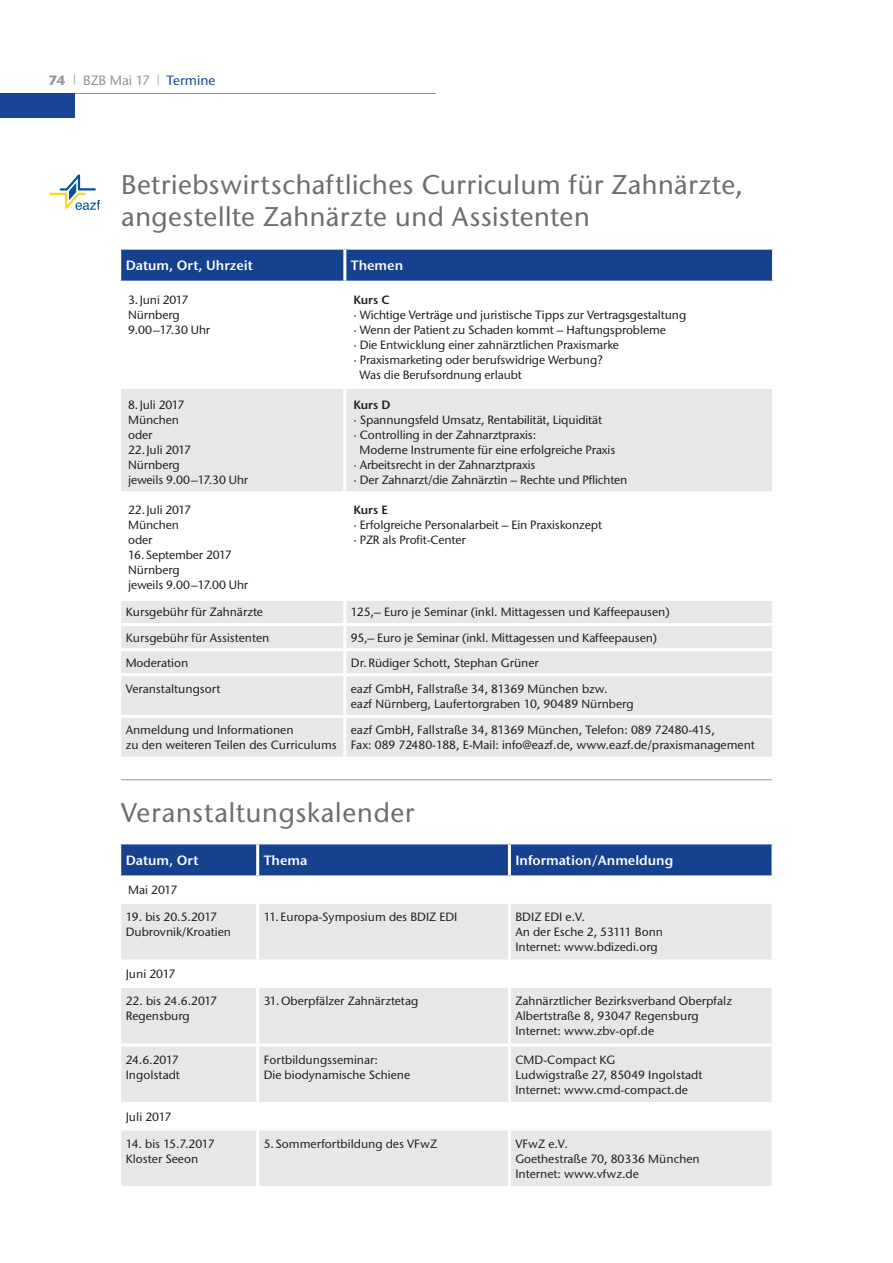
<style>
.page{position:relative;width:893px;height:1263px;background:#fff}
.page>*{position:absolute;margin:0;border:0;box-sizing:border-box;transform-origin:0 0}
.t1{font:500 27px/31.5px "Stone Sans ITC Std";letter-spacing:.015em;color:#6d6e70}
.t2{font:600 13.5px "Stone Sans ITC Pro";color:#fff}
.t3{font:500 13.5px "Stone Sans ITC Std";color:#939598}
.t4{font:500 13.5px "Stone Sans ITC Std";color:#18449a}
.t5{font:700 13.5px "Stone Sans ITC Std";color:#939598}
.t6{font:500 12px/15px "Stone Sans ITC Std";color:#231f20}
.t7{font:600 12px "Stone Sans ITC Pro";color:#231f20}
</style>
<div class="page">
<div style="left:121px;top:250px;width:651px;height:31px;background:#15418f"></div>
<svg style="left:121px;top:389px;width:651px;height:367px;fill:#e6e7e8"></svg>
<hr style="left:343px;top:250px;width:3px;height:31px;background:#fff">
<hr style="left:343px;top:389px;width:3px;height:102px;background:#fff">
<hr style="left:118px;top:491px;width:227px;height:3px;background:#fff">
<hr style="left:345px;top:491px;width:430px;height:3px;background:#fff">
<hr style="left:343px;top:494px;width:3px;height:104px;background:#fff">
<hr style="left:118px;top:598px;width:227px;height:3px;background:#fff">
<hr style="left:345px;top:598px;width:430px;height:3px;background:#fff">
<hr style="left:343px;top:601px;width:3px;height:22px;background:#fff">
<hr style="left:118px;top:623px;width:227px;height:3px;background:#fff">
<hr style="left:345px;top:623px;width:430px;height:3px;background:#fff">
<hr style="left:343px;top:626px;width:3px;height:22px;background:#fff">
<hr style="left:118px;top:648px;width:227px;height:3px;background:#fff">
<hr style="left:345px;top:648px;width:430px;height:3px;background:#fff">
<hr style="left:343px;top:651px;width:3px;height:22px;background:#fff">
<hr style="left:118px;top:673px;width:227px;height:3px;background:#fff">
<hr style="left:345px;top:673px;width:430px;height:3px;background:#fff">
<hr style="left:343px;top:676px;width:3px;height:39px;background:#fff">
<hr style="left:118px;top:715px;width:227px;height:3px;background:#fff">
<hr style="left:345px;top:715px;width:430px;height:3px;background:#fff">
<hr style="left:343px;top:718px;width:3px;height:38px;background:#fff">
<hr style="left:121px;top:779px;width:651px;height:1px;background:#939598">
<div style="left:121px;top:844px;width:650px;height:31px;background:#15418f"></div>
<svg style="left:121px;top:904px;width:650px;height:282px;background:#e8e9ea"></svg>
<svg style="left:121px;top:962px;width:650px;height:23px"></svg>
<hr style="left:256px;top:844px;width:3px;height:31px;background:#fff">
<hr style="left:508px;top:844px;width:3px;height:31px;background:#fff">
<hr style="left:256px;top:904px;width:3px;height:55px;background:#fff">
<hr style="left:508px;top:904px;width:3px;height:55px;background:#fff">
<hr style="left:118px;top:959px;width:140px;height:3px;background:#fff">
<hr style="left:258px;top:959px;width:251px;height:3px;background:#fff">
<hr style="left:256px;top:962px;width:3px;height:23px;background:#fff">
<hr style="left:509px;top:959px;width:265px;height:3px;background:#fff">
<hr style="left:508px;top:962px;width:3px;height:23px;background:#fff">
<hr style="left:118px;top:985px;width:140px;height:3px;background:#fff">
<hr style="left:258px;top:985px;width:251px;height:3px;background:#fff">
<hr style="left:256px;top:988px;width:3px;height:55px;background:#fff">
<hr style="left:509px;top:985px;width:265px;height:3px;background:#fff">
<hr style="left:508px;top:988px;width:3px;height:55px;background:#fff">
<hr style="left:118px;top:1043px;width:140px;height:3px;background:#fff">
<hr style="left:258px;top:1043px;width:251px;height:3px;background:#fff">
<hr style="left:256px;top:1046px;width:3px;height:56px;background:#fff">
<hr style="left:509px;top:1043px;width:265px;height:3px;background:#fff">
<hr style="left:508px;top:1046px;width:3px;height:56px;background:#fff">
<hr style="left:118px;top:1102px;width:140px;height:3px;background:#fff">
<hr style="left:258px;top:1102px;width:516px;height:3px;background:#fff">
<hr style="left:118px;top:1127px;width:140px;height:3px;background:#fff">
<hr style="left:258px;top:1127px;width:251px;height:3px;background:#fff">
<hr style="left:256px;top:1130px;width:3px;height:56px;background:#fff">
<hr style="left:509px;top:1127px;width:265px;height:3px;background:#fff">
<hr style="left:508px;top:1130px;width:3px;height:56px;background:#fff">
<svg style="left:49px;top:174px;width:51px;height:36px"></svg>
<hr style="left:0;top:94px;width:436px;height:1px;background:#939598">
<div style="left:0;top:94px;width:75px;height:24px;background:#18449a"></div>
<p class="t5" style="left:49px;top:75px;width:18px">74</p>
<p class="t4" style="left:157px;top:75px;width:60px"><sup>|</sup> Termine</p>
<p class="t3" style="left:74px;top:75px;width:78px"><sup>|</sup> BZB Mai 17</p>
<h1 class="t1" style="left:121px;top:172px;width:623px">Betriebswirtschaftliches Curriculum für Zahnärzte, angestellte Zahnärzte und Assistenten</h1>
<p class="t2" style="left:126px;top:260px;width:129px">Datum, Ort, Uhrzeit</p>
<p class="t2" style="left:351px;top:260px;width:54px">Themen</p>
<p class="t6" style="left:128px;top:293px;width:83px">3. Juni 2017<br>Nürnberg<br>9.00 –17.30 Uhr</p>
<p class="t7" style="left:353px;top:295px;width:38px">Kurs C</p>
<p class="t6" style="left:353px;top:308px;width:334px">· Wichtige Verträge und juristische Tipps zur Vertragsgestaltung</p>
<p class="t6" style="left:353px;top:323px;width:314px">· Wenn der Patient zu Schaden kommt – Haftungsprobleme</p>
<p class="t6" style="left:353px;top:338px;width:267px">· Die Entwicklung einer zahnärztlichen Praxismarke</p>
<p class="t6" style="left:353px;top:353px;width:251px">· Praxismarketing oder berufswidrige Werbung?</p>
<p class="t6" style="left:360px;top:368px;width:164px">Was die Berufsordnung erlaubt</p>
<p class="t6" style="left:128px;top:398px;width:58px">8. Juli 2017<br>München oder</p>
<p class="t6" style="left:128px;top:443px;width:121px">22. Juli 2017<br>Nürnberg<br>jeweils 9.00 –17.30 Uhr</p>
<p class="t6" style="left:128px;top:504px;width:64px">22. Juli 2017<br>München oder</p>
<p class="t6" style="left:128px;top:549px;width:121px">16. September 2017<br>Nürnberg<br>jeweils 9.00 –17.00 Uhr</p>
<p class="t7" style="left:353px;top:400px;width:39px">Kurs D</p>
<p class="t6" style="left:353px;top:413px;width:250px">· Spannungsfeld Umsatz, Rentabilität, Liquidität</p>
<p class="t6" style="left:353px;top:428px;width:184px">· Controlling in der Zahnarztpraxis:</p>
<p class="t6" style="left:360px;top:443px;width:257px">Moderne Instrumente für eine erfolgreiche Praxis</p>
<p class="t6" style="left:353px;top:458px;width:184px">· Arbeitsrecht in der Zahnarztpraxis</p>
<p class="t6" style="left:353px;top:473px;width:275px">· Der Zahnarzt/die Zahnärztin – Rechte und Pflichten</p>
<p class="t7" style="left:353px;top:505px;width:36px">Kurs E</p>
<p class="t6" style="left:353px;top:519px;width:250px">· Erfolgreiche Personalarbeit – Ein Praxiskonzept · PZR als Profit-Center</p>
<p class="t6" style="left:126px;top:606px;width:139px">Kursgebühr für Zahnärzte</p>
<p class="t6" style="left:351px;top:606px;width:320px">125,– Euro je Seminar (inkl. Mittagessen und Kaffeepausen)</p>
<p class="t6" style="left:126px;top:631px;width:145px">Kursgebühr für Assistenten</p>
<p class="t6" style="left:351px;top:631px;width:308px">95,– Euro je Seminar (inkl. Mittagessen und Kaffeepausen)</p>
<p class="t6" style="left:126px;top:656px;width:64px">Moderation</p>
<p class="t6" style="left:351px;top:656px;width:190px">Dr. Rüdiger Schott, Stephan Grüner</p>
<p class="t6" style="left:126px;top:682px;width:96px">Veranstaltungsort</p>
<p class="t6" style="left:351px;top:682px;width:284px">eazf GmbH, Fallstraße 34, 81369 München bzw.<br>eazf Nürnberg, Laufertorgraben 10, 90489 Nürnberg</p>
<p class="t6" style="left:126px;top:724px;width:213px">Anmeldung und Informationen<br>zu den weiteren Teilen des Curriculums</p>
<p class="t6" style="left:351px;top:724px;width:406px">eazf GmbH, Fallstraße 34, 81369 München, Telefon: 089 72480-415,<br>Fax: 089 72480-188, E-Mail: info@eazf.de, www.eazf.de/praxismanagement</p>
<h1 class="t1" style="left:121px;top:799px;width:295px">Veranstaltungskalender</h1>
<p class="t2" style="left:126px;top:855px;width:74px">Datum, Ort</p>
<p class="t2" style="left:264px;top:855px;width:45px">Thema</p>
<p class="t2" style="left:515px;top:855px;width:159px">Information/Anmeldung</p>
<p class="t6" style="left:128px;top:884px;width:50px">Mai 2017</p>
<p class="t6" style="left:126px;top:910px;width:107px">19. bis 20.5.2017<br>Dubrovnik/Kroatien</p>
<p class="t6" style="left:264px;top:910px;width:195px">11. Europa-Symposium des BDIZ EDI</p>
<p class="t6" style="left:515px;top:910px;width:149px">BDIZ EDI e.V.<br>An der Esche 2, 53111 Bonn<br>Internet: www.bdizedi.org</p>
<p class="t6" style="left:126px;top:967px;width:51px">Juni 2017</p>
<p class="t6" style="left:126px;top:994px;width:93px">22. bis 24.6.2017<br>Regensburg</p>
<p class="t6" style="left:264px;top:994px;width:156px">31. Oberpfälzer Zahnärztetag</p>
<p class="t6" style="left:515px;top:994px;width:218px">Zahnärztlicher Bezirksverband Oberpfalz<br>Albertstraße 8, 93047 Regensburg<br>Internet: www.zbv-opf.de</p>
<p class="t6" style="left:126px;top:1053px;width:56px">24.6.2017<br>Ingolstadt</p>
<p class="t6" style="left:264px;top:1053px;width:148px">Fortbildungsseminar:<br>Die biodynamische Schiene</p>
<p class="t6" style="left:515px;top:1053px;width:189px">CMD-Compact KG<br>Ludwigstraße 27, 85049 Ingolstadt<br>Internet: www.cmd-compact.de</p>
<p class="t6" style="left:126px;top:1110px;width:47px">Juli 2017</p>
<p class="t6" style="left:126px;top:1137px;width:90px">14. bis 15.7.2017<br>Kloster Seeon</p>
<p class="t6" style="left:264px;top:1137px;width:175px">5. Sommerfortbildung des VFwZ</p>
<p class="t6" style="left:515px;top:1137px;width:186px">VFwZ e.V.<br>Goethestraße 70, 80336 München<br>Internet: www.vfwz.de</p>
</div>
